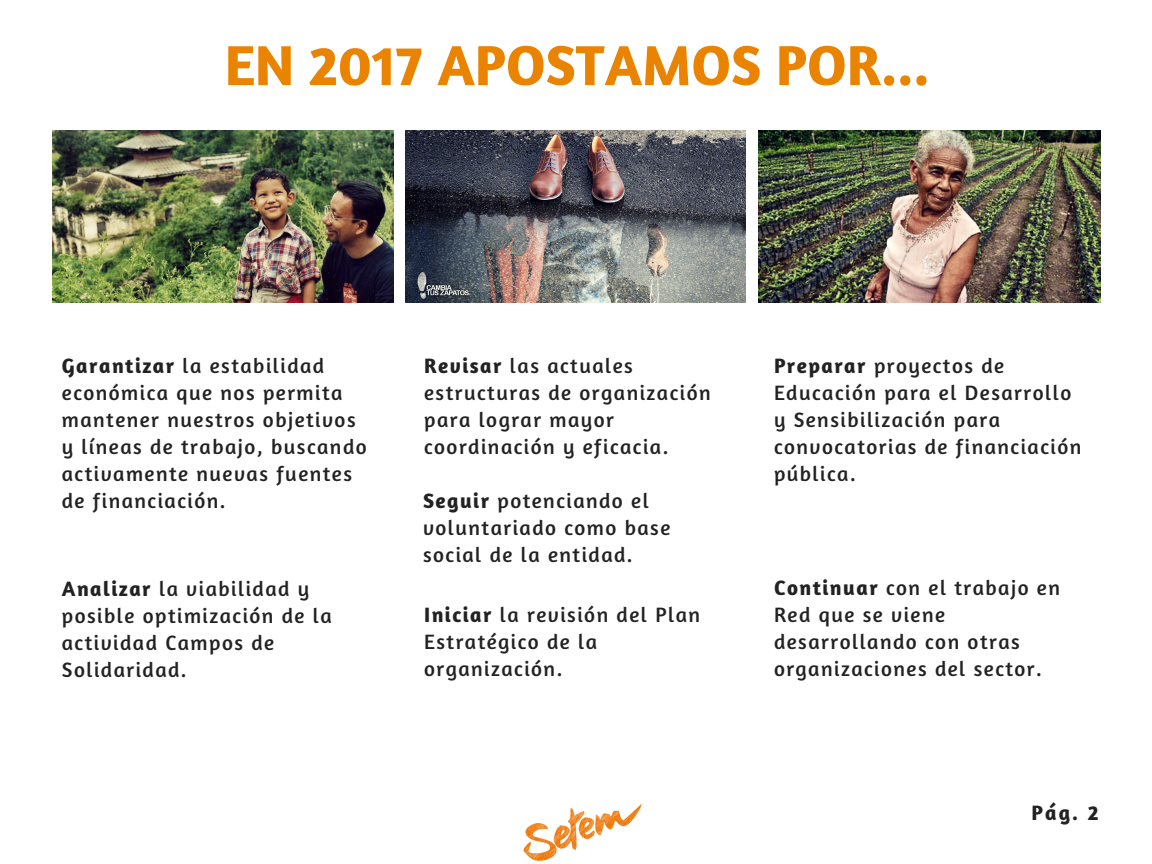
<style>
.page{position:relative;width:1152px;height:864px;background:#fff}
.page>*{position:absolute;margin:0;border:0;box-sizing:border-box;transform-origin:0 0}
.t1{font:700 57.3px "Amaranth";color:#e98300}
.t2{font:21.15px/27px "Amaranth";letter-spacing:.07em;color:#222}
.t3{font:700 21.15px "Amaranth";color:#222}
.s1{font-weight:700}
</style>
<div class="page">
<img style="left:53px;top:130px;width:341px;height:173px">
<img style="left:405px;top:130px;width:341px;height:173px">
<img style="left:758px;top:130px;width:342px;height:173px">
<img style="left:523px;top:804px;width:119px;height:57px">
<h1 class="t1" style="left:225px;top:29px;width:706px">EN 2017 APOSTAMOS POR...</h1>
<p class="t2" style="left:62px;top:352px;width:306px"><span class="s1">Garantizar</span> la estabilidad económica que nos permita mantener nuestros objetivos y líneas de trabajo, buscando activamente nuevas fuentes de financiación.</p>
<p class="t2" style="left:62px;top:575px;width:272px"><span class="s1">Analizar</span> la viabilidad y posible optimización de la actividad Campos de<br>Solidaridad.</p>
<p class="t2" style="left:424px;top:352px;width:288px"><span class="s1">Revisar</span> las actuales estructuras de organización para lograr mayor coordinación y eficacia.</p>
<p class="t2" style="left:423px;top:487px;width:249px"><span class="s1">Seguir</span> potenciando el voluntariado como base social de la entidad.</p>
<p class="t2" style="left:424px;top:601px;width:277px"><span class="s1">Iniciar</span> la revisión del Plan<br>Estratégico de la organización.</p>
<p class="t2" style="left:774px;top:352px;width:309px"><span class="s1">Preparar</span> proyectos de<br>Educación para el Desarrollo y Sensibilización para convocatorias de financiación pública.</p>
<p class="t2" style="left:774px;top:574px;width:288px"><span class="s1">Continuar</span> con el trabajo en<br>Red que se viene desarrollando con otras organizaciones del sector.</p>
<p class="t3" style="left:1032px;top:799px;width:68px">Pág. 2</p>
</div>
